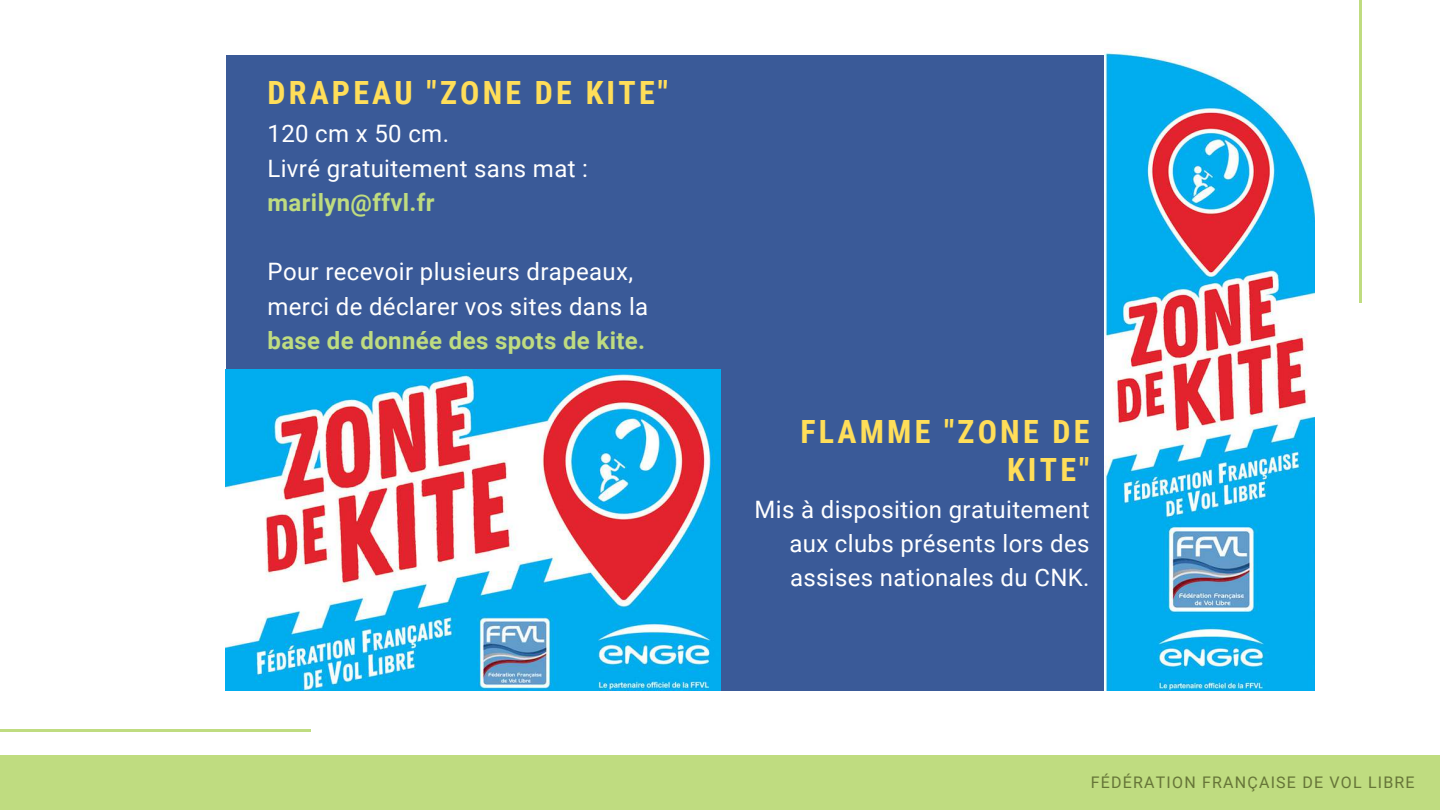
<style>
.page{position:relative;width:1440px;height:810px;background:#fff}
.page>*{position:absolute;margin:0;border:0;box-sizing:border-box;transform-origin:0 0}
.t1{font:700 32px/37.8px "Roboto Condensed";letter-spacing:.1em;color:#ffde59;text-align:right}
.t2{font:24px/34.5px "Roboto";letter-spacing:.015em;color:#fff}
.t3{font:700 24px "Roboto";letter-spacing:.015em;color:#bfdc80}
.t4{font:16px "Roboto";letter-spacing:.075em;color:#667538}
</style>
<div class="page">
<div style="left:226px;top:55px;width:988px;height:636px;background:#3a5a98"></div>
<hr style="left:1359px;top:0;width:3px;height:303px;background:#bfdc80">
<hr style="left:0;top:729px;width:311px;height:3px;background:#bfdc80">
<img style="left:1104px;top:50px;width:210px;height:641px">
<img style="left:225px;top:370px;width:495px;height:320px">
<div style="left:0;top:755px;width:1440px;height:55px;background:#bfdc80"></div>
<h1 class="t1" style="left:268px;top:74px;width:402px">DRAPEAU "ZONE DE KITE"</h1>
<p class="t2" style="left:268px;top:117px;width:322px">120 cm x 50 cm.<br>Livré gratuitement sans mat :</p>
<p class="t3" style="left:268px;top:189px;width:169px">marilyn@ffvl.fr</p>
<p class="t2" style="left:268px;top:255px;width:382px">Pour recevoir plusieurs drapeaux, merci de déclarer vos sites dans la</p>
<p class="t3" style="left:268px;top:327px;width:379px">base de donnée des spots de kite.</p>
<h1 class="t1" style="left:801px;top:414px;width:290px">FLAMME "ZONE DE<br>KITE"</h1>
<p class="t2" style="left:789px;top:492px;width:302px;text-align:justify;text-indent:-35px">Mis à disposition gratuitement aux clubs présents lors des assises nationales du CNK.</p>
<p class="t4" style="left:1091px;top:773px;width:325px">FÉDÉRATION FRANÇAISE DE VOL LIBRE</p>
</div>
